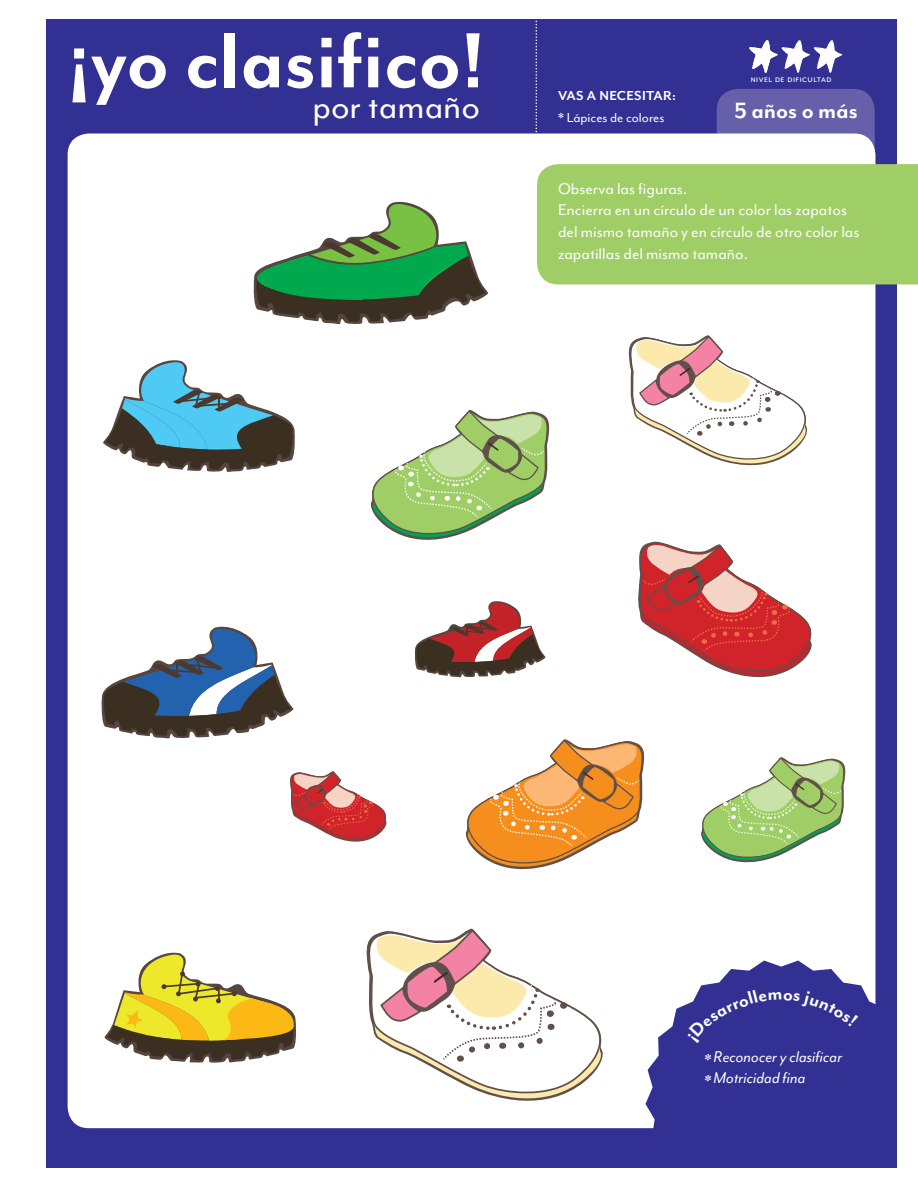
<style>
.page{position:relative;width:918px;height:1188px;background:#fff}
.page>*{position:absolute;margin:0;border:0;box-sizing:border-box;transform-origin:0 0}
.t1{font:700 90px "Mr Eaves Mod OT";color:#fff}
.t2{font:39.3px "Mr Eaves Mod OT";color:#fff}
.t3{font:700 25.5px "Mr Eaves Mod OT";color:#fff}
.t4{font:18px/21.6px "Mr Eaves Mod OT";color:#fff}
.t5{font:italic 18px/21.6px "Mr Eaves Mod OT";color:#fff}
.t6{font:15px "Mr Eaves Mod OT";color:#fff}
.t7{font:700 15px "Mr Eaves Mod OT";letter-spacing:.02em;color:#fff}
.t8{font:10.5px "Mr Eaves Mod OT";letter-spacing:.05em;color:#fff}
</style>
<div class="page">
<div style="left:46px;top:20px;width:851px;height:1148px;background:#323092"></div>
<div style="left:717px;top:89px;width:158px;height:136px;background:#665fa9;border-radius:21px"></div>
<div style="left:68px;top:134px;width:807px;height:994px;background:#fff;border-radius:21px"></div>
<svg style="left:645px;top:961px;width:231px;height:168px;fill:#323092"></svg>
<svg style="left:536px;top:19px;width:1px;height:115px"></svg>
<svg style="left:415px;top:601px;width:131px;height:77px"></svg>
<svg style="left:103px;top:360px;width:192px;height:112px"></svg>
<svg style="left:101px;top:626px;width:193px;height:113px"></svg>
<svg style="left:104px;top:952px;width:193px;height:111px"></svg>
<svg style="left:253px;top:201px;width:235px;height:123px"></svg>
<svg style="left:638px;top:541px;width:174px;height:137px"></svg>
<svg style="left:290px;top:771px;width:97px;height:71px"></svg>
<svg style="left:465px;top:739px;width:180px;height:131px"></svg>
<svg style="left:371px;top:410px;width:179px;height:130px"></svg>
<svg style="left:701px;top:757px;width:145px;height:106px"></svg>
<svg style="left:628px;top:335px;width:180px;height:131px"></svg>
<svg style="left:366px;top:928px;width:237px;height:173px"></svg>
<div style="left:537px;top:164px;width:381px;height:120px;background:#9fce66"></div>
<svg style="left:749px;top:40px;width:94px;height:33px"></svg>
<div style="left:687px;top:990px;width:171px;height:54px;background:#323092"></div>
<h1 class="t1" style="left:68px;top:10px;width:419px">¡yo clasifico!</h1>
<h2 class="t2" style="left:312px;top:84px;width:169px">por tamaño</h2>
<p class="t7" style="left:558px;top:87px;width:119px">VAS A NECESITAR:</p>
<p class="t6" style="left:558px;top:109px;width:108px">* Lápices de colores</p>
<p class="t8" style="left:751px;top:73px;width:82px">nivel de dificultad</p>
<h3 class="t3" style="left:734px;top:96px;width:125px">5 años o más</h3>
<p class="t4" style="left:558px;top:177px;width:303px">Observa las figuras.<br>Encierra en un círculo de un color las zapatos del mismo tamaño y en círculo de otro color las zapatillas del mismo tamaño.</p>
<p class="t5" style="left:704px;top:1046px;width:140px">* Reconocer y clasificar * Motricidad fina</p>
</div>
